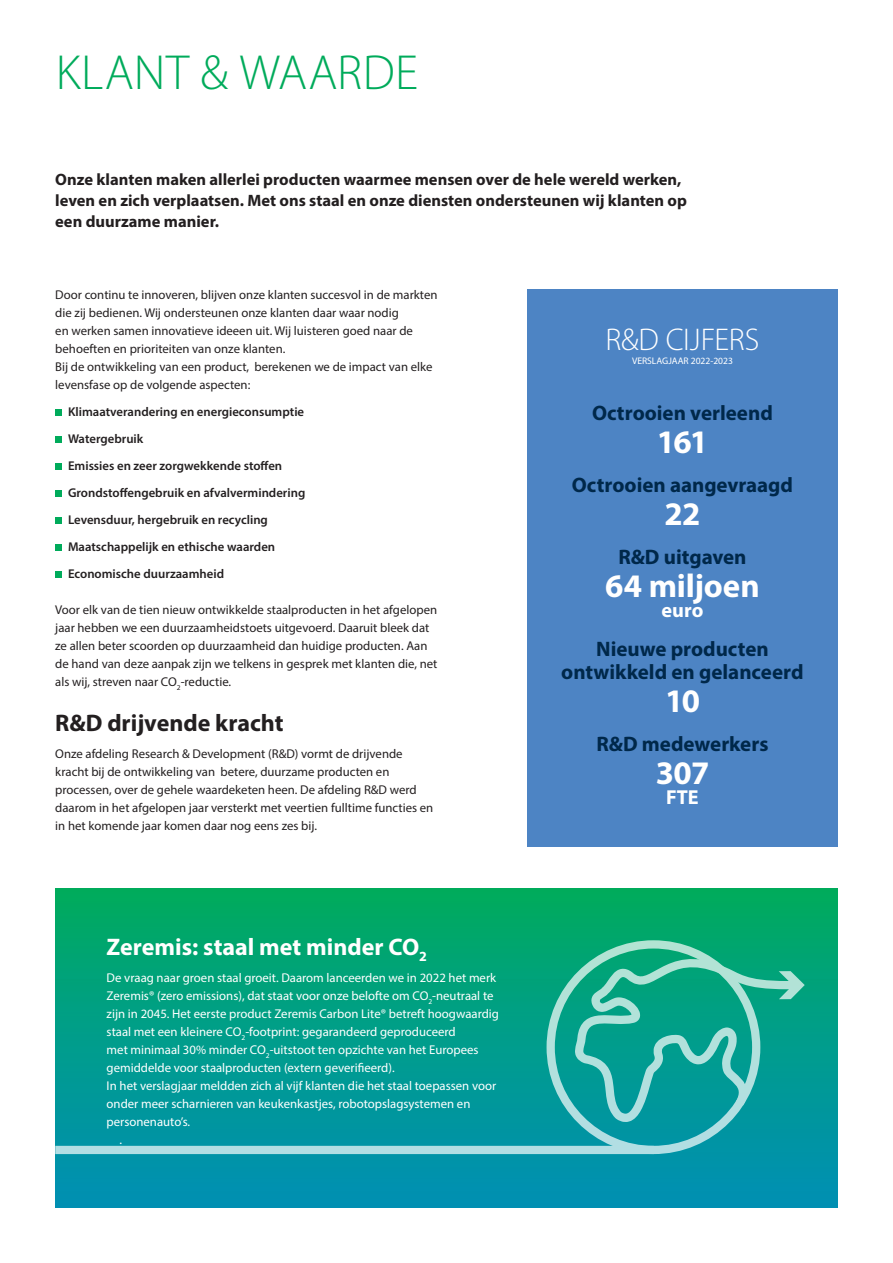
<style>
.page{position:relative;width:893px;height:1263px;background:#fff}
.page>*{position:absolute;margin:0;border:0;box-sizing:border-box;transform-origin:0 0}
.t1{font:300 49.5px "Myriad Pro";letter-spacing:.01em;color:#00ab5b}
.t2{font:700 33px "Myriad Pro";letter-spacing:-.015em;color:#fff}
.t3{font:300 31.5px "Myriad Pro";letter-spacing:-.01em;color:#fff}
.t4{font:700 24px "Myriad Pro";color:#fff}
.t5{font:700 24px "Myriad Pro";color:#231f20}
.t6{font:700 21px "Myriad Pro";color:#00284a}
.t7{font:700 20.25px "Myriad Pro";color:#fff}
.t8{font:700 16.5px/21px "Myriad Pro";color:#231f20}
.t9{font:12.75px/18px "Myriad Pro";color:#231f20}
.t10{font:12.75px/18px "Myriad Pro";color:#fff}
.t11{font:600 12.75px "Myriad Pro";color:#231f20}
.t12{font:9.6px "Myriad Pro";color:#fff}
</style>
<div class="page">
<div style="left:55px;top:889px;width:783px;height:319px;background:linear-gradient(to bottom,#04ac61,#0390b8)"></div>
<svg style="left:751px;top:959px;width:54px;height:40px;background:#36b595"></svg>
<svg style="left:55px;top:946px;width:696px;height:209px;background:#11a294"></svg>
<div style="left:55px;top:409px;width:7px;height:7px;background:#00ab5b"></div>
<div style="left:55px;top:436px;width:7px;height:7px;background:#00ab5b"></div>
<div style="left:55px;top:463px;width:7px;height:7px;background:#00ab5b"></div>
<div style="left:55px;top:490px;width:7px;height:7px;background:#00ab5b"></div>
<div style="left:55px;top:517px;width:7px;height:7px;background:#00ab5b"></div>
<div style="left:55px;top:544px;width:7px;height:7px;background:#00ab5b"></div>
<div style="left:55px;top:571px;width:7px;height:7px;background:#00ab5b"></div>
<div style="left:527px;top:289px;width:311px;height:557px;background:#4d84c4"></div>
<p class="t1" style="left:56px;top:42px;width:364px">KLANT &amp; WAARDE</p>
<p class="t8" style="left:55px;top:168px;width:633px">Onze klanten maken allerlei producten waarmee mensen over de hele wereld werken, leven en zich verplaatsen. Met ons staal en onze diensten ondersteunen wij klanten op een duurzame manier.</p>
<p class="t9" style="left:55px;top:285px;width:384px">Door continu te innoveren, blijven onze klanten succesvol in de markten die zij bedienen. Wij ondersteunen onze klanten daar waar nodig<br>en werken samen innovatieve ideeen uit. Wij luisteren goed naar de behoeften en prioriteiten van onze klanten.</p>
<p class="t9" style="left:55px;top:357px;width:379px">Bij de ontwikkeling van een product, berekenen we de impact van elke levensfase op de volgende aspecten:</p>
<p class="t11" style="left:68px;top:403px;width:238px">Klimaatverandering en energieconsumptie</p>
<p class="t11" style="left:68px;top:430px;width:77px">Watergebruik</p>
<p class="t11" style="left:68px;top:457px;width:216px">Emissies en zeer zorgwekkende stoffen</p>
<p class="t11" style="left:68px;top:484px;width:239px">Grondstoffengebruik en afvalvermindering</p>
<p class="t11" style="left:68px;top:511px;width:201px">Levensduur, hergebruik en recycling</p>
<p class="t11" style="left:68px;top:538px;width:209px">Maatschappelijk en ethische waarden</p>
<p class="t11" style="left:68px;top:565px;width:158px">Economische duurzaamheid</p>
<p class="t9" style="left:55px;top:600px;width:384px">Voor elk van de tien nieuw ontwikkelde staalproducten in het afgelopen jaar hebben we een duurzaamheidstoets uitgevoerd. Daaruit bleek dat ze allen beter scoorden op duurzaamheid dan huidige producten. Aan de hand van deze aanpak zijn we telkens in gesprek met klanten die, net als wij, streven naar CO<sub>2</sub>-reductie.</p>
<p class="t5" style="left:55px;top:707px;width:230px">R&amp;D drijvende kracht</p>
<p class="t9" style="left:55px;top:744px;width:379px">Onze afdeling Research &amp; Development (R&amp;D) vormt de drijvende kracht bij de ontwikkeling van betere, duurzame producten en processen, over de gehele waardeketen heen. De afdeling R&amp;D werd daarom in het afgelopen jaar versterkt met veertien fulltime functies en in het komende jaar komen daar nog eens zes bij.</p>
<p class="t4" style="left:107px;top:931px;width:322px">Zeremis: staal met minder CO<sub>2</sub></p>
<p class="t10" style="left:107px;top:968px;width:394px">De vraag naar groen staal groeit. Daarom lanceerden we in 2022 het merk Zeremis® (zero emissions), dat staat voor onze belofte om CO<sub>2</sub>-neutraal te zijn in 2045. Het eerste product Zeremis Carbon Lite® betreft hoogwaardig staal met een kleinere CO<sub>2</sub>-footprint: gegarandeerd geproduceerd<br>met minimaal 30% minder CO<sub>2</sub>-uitstoot ten opzichte van het Europees gemiddelde voor staalproducten (extern geverifieerd).</p>
<p class="t10" style="left:107px;top:1076px;width:391px">In het verslagjaar meldden zich al vijf klanten die het staal toepassen voor onder meer scharnieren van keukenkastjes, robotopslagsystemen en personenauto’s.</p>
<p class="t10" style="left:119px;top:1130px;width:4px">.</p>
<p class="t3" style="left:605px;top:321px;width:156px">R&amp;D CIJFERS</p>
<p class="t12" style="left:632px;top:354px;width:102px">VERSLAGJAAR 2022-2023</p>
<p class="t6" style="left:592px;top:399px;width:182px">Octrooien verleend</p>
<p class="t2" style="left:657px;top:420px;width:53px">161</p>
<p class="t6" style="left:572px;top:471px;width:223px">Octrooien aangevraagd</p>
<p class="t2" style="left:664px;top:492px;width:38px">22</p>
<p class="t6" style="left:618px;top:543px;width:130px">R&amp;D uitgaven</p>
<p class="t2" style="left:605px;top:564px;width:156px">64 miljoen</p>
<p class="t7" style="left:662px;top:597px;width:43px">euro</p>
<p class="t6" style="left:596px;top:635px;width:174px">Nieuwe producten</p>
<p class="t6" style="left:561px;top:658px;width:244px">ontwikkeld en gelanceerd</p>
<p class="t2" style="left:665px;top:679px;width:36px">10</p>
<p class="t6" style="left:596px;top:730px;width:173px">R&amp;D medewerkers</p>
<p class="t2" style="left:656px;top:751px;width:55px">307</p>
<p class="t7" style="left:666px;top:784px;width:34px">FTE</p>
</div>
